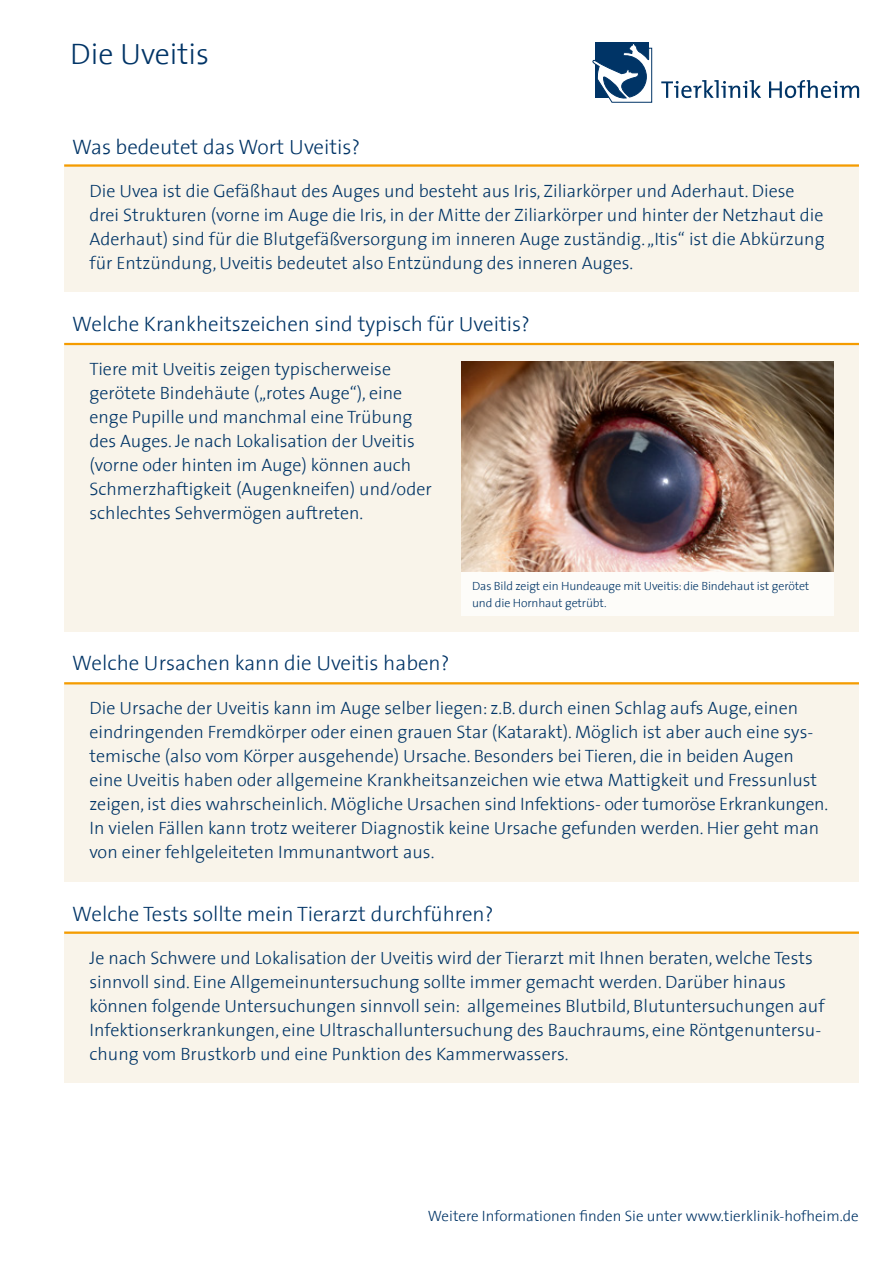
<style>
.page{position:relative;width:893px;height:1263px;background:#fff}
.page>*{position:absolute;margin:0;border:0;box-sizing:border-box;transform-origin:0 0}
.t1{font:300 30px "The Sans";color:#003466}
.t2{font:300 21px "The Sans";color:#003466}
.t3{font:300 18px/24px "The Sans";color:#003466}
.t4{font:300 15px "The Sans";color:#003466}
.t5{font:300 12px/16.5px "The Sans";letter-spacing:-.01em;color:#003466}
</style>
<div class="page">
<svg style="left:592px;top:42px;width:61px;height:61px"></svg>
<svg style="left:661px;top:80px;width:198px;height:18px"></svg>
<div style="left:64px;top:932px;width:795px;height:151px;background:#f9f4ea"></div>
<div style="left:64px;top:682px;width:795px;height:200px;background:#f9f4ea"></div>
<div style="left:64px;top:165px;width:795px;height:127px;background:#f9f4ea"></div>
<hr style="left:64px;top:164px;width:795px;height:3px;background:#f59c00">
<div style="left:64px;top:343px;width:795px;height:288px;background:#f9f4ea"></div>
<hr style="left:64px;top:343px;width:795px;height:2px;background:#f59c00">
<hr style="left:64px;top:682px;width:795px;height:2px;background:#f59c00">
<hr style="left:64px;top:931px;width:795px;height:3px;background:#f59c00">
<img style="left:461px;top:362px;width:373px;height:210px">
<div style="left:462px;top:572px;width:372px;height:44px;background:#fff"></div>
<h1 class="t1" style="left:70px;top:29px;width:140px">Die Uveitis</h1>
<p class="t2" style="left:72px;top:129px;width:290px">Was bedeutet das Wort Uveitis?</p>
<p class="t3" style="left:90px;top:178px;width:737px">Die Uvea ist die Gefäßhaut des Auges und besteht aus Iris, Ziliarkörper und Aderhaut. Diese drei Strukturen (vorne im Auge die Iris, in der Mitte der Ziliarkörper und hinter der Netzhaut die Aderhaut) sind für die Blutgefäßversorgung im inneren Auge zuständig. „Itis“ ist die Abkürzung für Entzündung, Uveitis bedeutet also Entzündung des inneren Auges.</p>
<p class="t2" style="left:72px;top:306px;width:459px">Welche Krankheitszeichen sind typisch für Uveitis?</p>
<p class="t3" style="left:90px;top:356px;width:344px">Tiere mit Uveitis zeigen typischerweise gerötete Bindehäute („rotes Auge“), eine enge Pupille und manchmal eine Trübung des Auges. Je nach Lokalisation der Uveitis (vorne oder hinten im Auge) können auch Schmerzhaftigkeit (Augenkneifen) und/oder schlechtes Sehvermögen auftreten.</p>
<p class="t5" style="left:472px;top:577px;width:339px">Das Bild zeigt ein Hundeauge mit Uveitis: die Bindehaut ist gerötet und die Hornhaut getrübt.</p>
<p class="t2" style="left:72px;top:646px;width:379px">Welche Ursachen kann die Uveitis haben?</p>
<p class="t3" style="left:90px;top:696px;width:740px">Die Ursache der Uveitis kann im Auge selber liegen: z.B. durch einen Schlag aufs Auge, einen eindringenden Fremdkörper oder einen grauen Star (Katarakt). Möglich ist aber auch eine sys&shy;temische (also vom Körper ausgehende) Ursache. Besonders bei Tieren, die in beiden Augen eine Uveitis haben oder allgemeine Krankheitsanzeichen wie etwa Mattigkeit und Fressunlust zeigen, ist dies wahrscheinlich. Mögliche Ursachen sind Infektions- oder tumoröse Erkrankungen.<br>In vielen Fällen kann trotz weiterer Diagnostik keine Ursache gefunden werden. Hier geht man von einer fehlgeleiteten Immunantwort aus.</p>
<p class="t2" style="left:72px;top:896px;width:423px">Welche Tests sollte mein Tierarzt durchführen?</p>
<p class="t3" style="left:90px;top:945px;width:737px">Je nach Schwere und Lokalisation der Uveitis wird der Tierarzt mit Ihnen beraten, welche Tests sinnvoll sind. Eine Allgemeinuntersuchung sollte immer gemacht werden. Darüber hinaus können folgende Untersuchungen sinnvoll sein: allgemeines Blutbild, Blutuntersuchungen auf Infektionserkrankungen, eine Ultraschalluntersuchung des Bauchraums, eine Röntgenuntersu&shy;chung vom Brustkorb und eine Punktion des Kammerwassers.</p>
<p class="t4" style="left:428px;top:1204px;width:432px">Weitere Informationen finden Sie unter www.tierklinik-hofheim.de</p>
</div>
